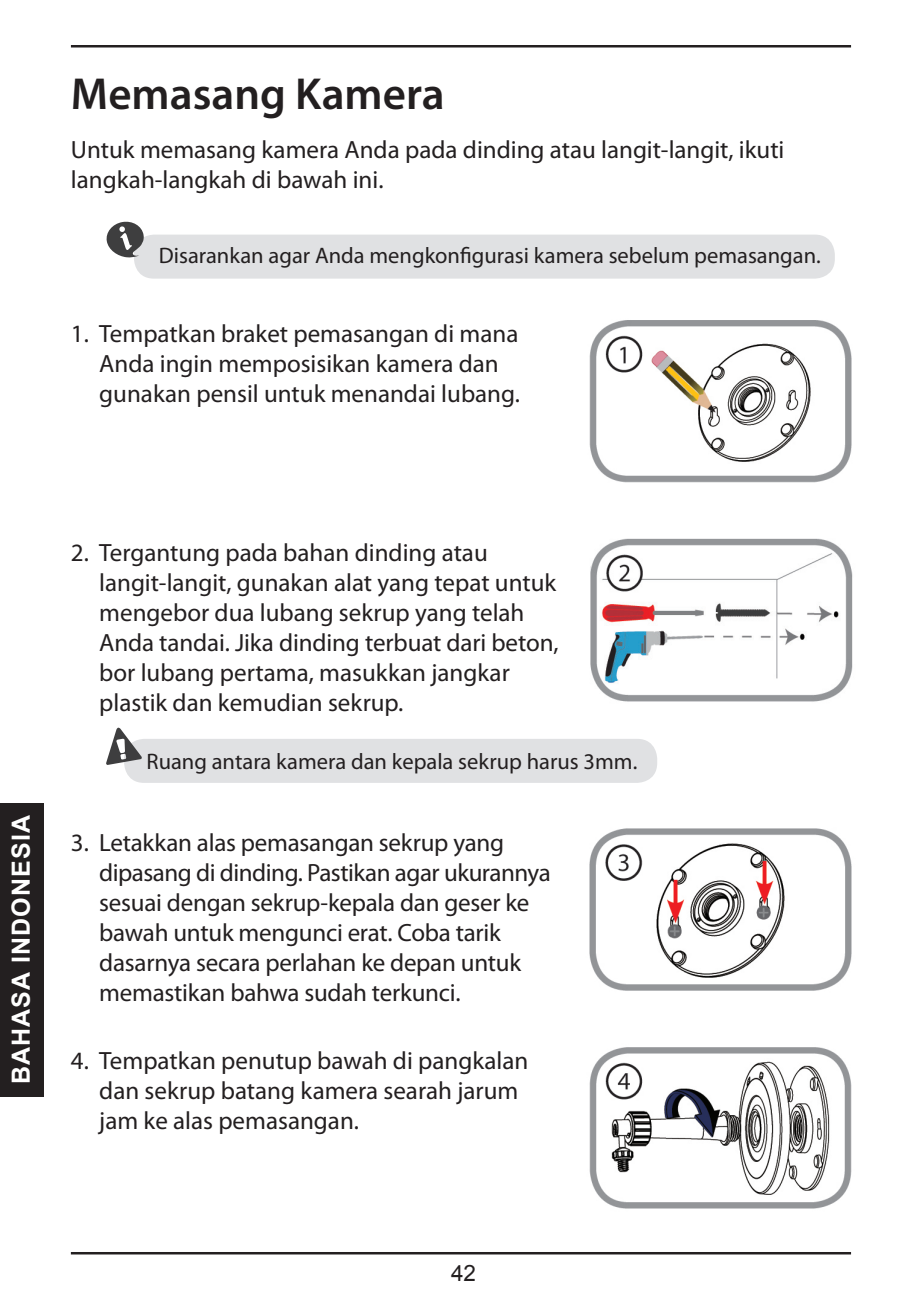
<style>
.page{position:relative;width:922px;height:1297px;background:#fff}
.page>*{position:absolute;margin:0;border:0;box-sizing:border-box;transform-origin:0 0}
.t1{font:600 45px "Myriad Pro";color:#231f20}
.t2{font:25px/30px "Myriad Pro";color:#231f20}
.t3{font:700 25px "Arial";letter-spacing:.045em;color:#fff}
.t4{font:22.5px "Myriad Pro";color:#231f20}
.t5{font:22.5px "Arial";color:#231f20}
</style>
<div class="page">
<hr style="left:71px;top:45px;width:779px;height:2px;background:#231f20">
<hr style="left:71px;top:1252px;width:779px;height:2px;background:#231f20">
<div style="left:0;top:803px;width:43px;height:293px;background:#231f20"></div>
<div style="left:134px;top:235px;width:700px;height:44px;background:#e0e1e3;border-radius:20px"></div>
<svg style="left:106px;top:221px;width:38px;height:37px"></svg>
<div style="left:124px;top:739px;width:533px;height:44px;background:#e0e1e3;border-radius:20px"></div>
<svg style="left:106px;top:728px;width:36px;height:37px"></svg>
<img style="left:589px;top:320px;width:263px;height:163px">
<img style="left:590px;top:538px;width:263px;height:164px">
<img style="left:589px;top:828px;width:263px;height:163px">
<img style="left:589px;top:1047px;width:263px;height:162px">
<h1 class="t1" style="left:71px;top:65px;width:375px">Memasang Kamera</h1>
<p class="t2" style="left:71px;top:134px;width:715px">Untuk memasang kamera Anda pada dinding atau langit-langit, ikuti langkah-langkah di bawah ini.</p>
<p class="t4" style="left:159px;top:242px;width:663px">Disarankan agar Anda mengkonfigurasi kamera sebelum pemasangan.</p>
<p class="t2" style="left:99px;top:318px;width:422px;text-indent:-28px">1. Tempatkan braket pemasangan di mana<br>Anda ingin memposisikan kamera dan gunakan pensil untuk menandai lubang.</p>
<p class="t3" style="left:5px;top:1084px;width:271px;rotate:-90deg">BAHASA INDONESIA</p>
<p class="t2" style="left:99px;top:538px;width:460px;text-indent:-28px">2. Tergantung pada bahan dinding atau langit-langit, gunakan alat yang tepat untuk mengebor dua lubang sekrup yang telah Anda tandai. Jika dinding terbuat dari beton, bor lubang pertama, masukkan jangkar plastik dan kemudian sekrup.</p>
<p class="t4" style="left:146px;top:747px;width:492px">Ruang antara kamera dan kepala sekrup harus 3mm.</p>
<p class="t2" style="left:99px;top:827px;width:453px;text-indent:-28px">3. Letakkan alas pemasangan sekrup yang dipasang di dinding. Pastikan agar ukurannya sesuai dengan sekrup-kepala dan geser ke bawah untuk mengunci erat. Coba tarik dasarnya secara perlahan ke depan untuk memastikan bahwa sudah terkunci.</p>
<p class="t2" style="left:99px;top:1045px;width:430px;text-indent:-28px">4. Tempatkan penutup bawah di pangkalan dan sekrup batang kamera searah jarum jam ke alas pemasangan.</p>
<p class="t5" style="left:451px;top:1259px;width:27px">42</p>
</div>
